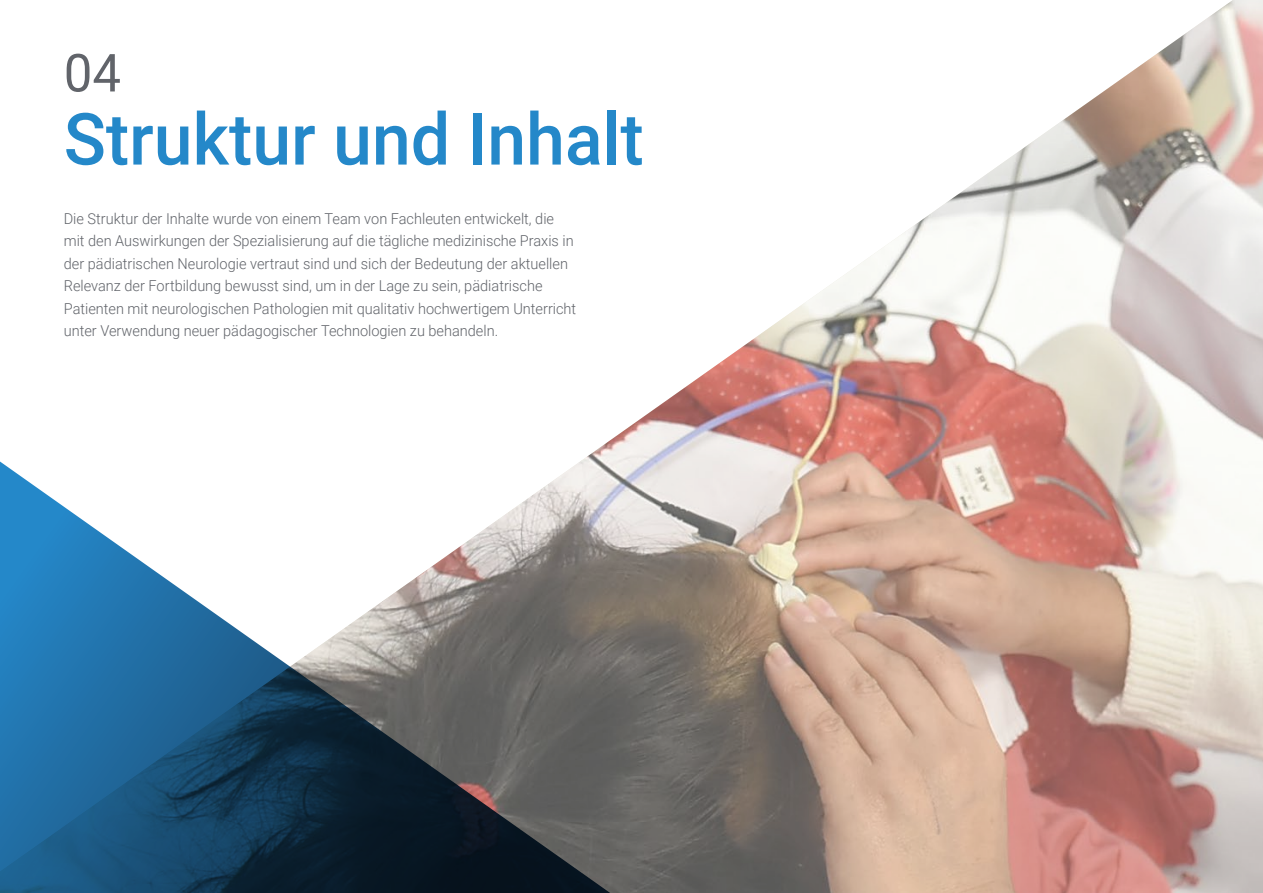
<style>
.page{position:relative;width:1263px;height:893px;background:#fff}
.page>*{position:absolute;margin:0;border:0;box-sizing:border-box;transform-origin:0 0}
.t1{font:500 72px "Roboto";color:#2488c9}
.t2{font:52.5px "Roboto";color:#61646a}
.t3{font:300 15px/22.5px "Roboto";color:#61646a}
</style>
<div class="page">
<img style="left:602px;top:0;width:661px;height:893px">
<svg style="left:0;top:446px;width:640px;height:447px"></svg>
<h2 class="t2" style="left:64px;top:36px;width:59px">04</h2>
<h1 class="t1" style="left:64px;top:89px;width:581px">Struktur und Inhalt</h1>
<p class="t3" style="left:64px;top:207px;width:514px">Die Struktur der Inhalte wurde von einem Team von Fachleuten entwickelt, die mit den Auswirkungen der Spezialisierung auf die tägliche medizinische Praxis in der pädiatrischen Neurologie vertraut sind und sich der Bedeutung der aktuellen Relevanz der Fortbildung bewusst sind, um in der Lage zu sein, pädiatrische Patienten mit neurologischen Pathologien mit qualitativ hochwertigem Unterricht unter Verwendung neuer pädagogischer Technologien zu behandeln.</p>
</div>
